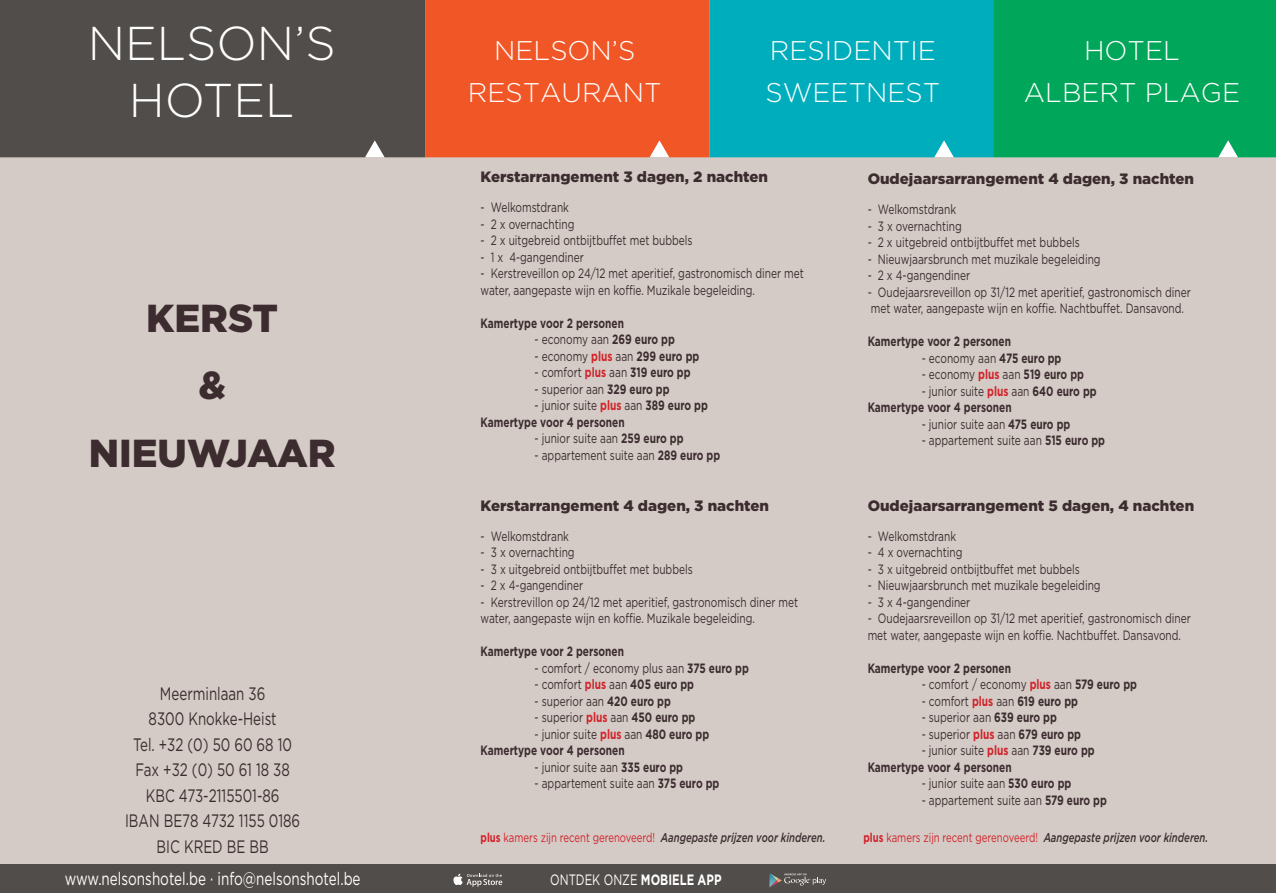
<style>
.page{position:relative;width:1276px;height:893px;background:#fff}
.page>*{position:absolute;margin:0;border:0;box-sizing:border-box;transform-origin:0 0}
.t1{font:300 47.4px/56.8px "Gotham";color:#fff;text-align:center}
.t2{font:900 39px/67.5px "Gotham";color:#3c2c2f;text-align:center}
.t3{font:300 27px/41.8px "Gotham";color:#fff;text-align:center}
.t4{font:18px/25.5px "Gotham";color:#3c2c2f;text-align:center;scale:.74 1}
.t5{font:18px "Gotham";color:#fff;scale:.75 1}
.t6{font:900 15px "Gotham";color:#3c2c2f}
.t7{font:15px "Gotham";color:#fff;scale:.75 1}
.t8{font:13.5px/16.5px "Gotham";color:#3c2c2f;scale:.75 1}
.t9{font:700 13.5px/16.5px "Gotham";color:#3c2c2f;scale:.75 1}
.t10{font:italic 500 12.75px "Gotham";color:#3c2c2f;scale:.75 1}
.s1{font-weight:700}
.s2{font-weight:700;color:#d1232a}
.s3{font-weight:400}
.s4{color:#d1232a}
.s5{font-weight:700;font-style:normal;color:#d1232a}
.s6{font-weight:400;font-style:normal;color:#d1232a}
</style>
<div class="page">
<div style="left:0;top:157px;width:1276px;height:736px;background:#d4cbc6"></div>
<div style="left:0;top:0;width:425px;height:157px;background:#514d4a"></div>
<svg style="left:425px;top:0;width:851px;height:157px;background:#518e6a"></svg>
<div style="left:0;top:865px;width:1276px;height:28px;background:#514d4a"></div>
<svg style="left:453px;top:874px;width:49px;height:13px"></svg>
<svg style="left:769px;top:873px;width:57px;height:14px"></svg>
<h1 class="t1" style="left:88px;top:14px;width:249px">NELSON’S<br>HOTEL</h1>
<h2 class="t2" style="left:89px;top:284px;width:248px">KERST<br>&amp;<br>NIEUWJAAR</h2>
<h3 class="t4" style="left:125px;top:680px;width:238px">Meerminlaan 36<br>8300 Knokke-Heist<br>Tel. +32 (0) 50 60 68 10<br>Fax +32 (0) 50 61 18 38<br>KBC 473-2115501-86<br>IBAN BE78 4732 1155 0186<br>BIC KRED BE BB</h3>
<h3 class="t3" style="left:468px;top:29px;width:195px">NELSON’S<br>RESTAURANT</h3>
<h3 class="t3" style="left:765px;top:29px;width:176px;text-align:left">RESIDENTIE<br>SWEETNEST</h3>
<h3 class="t3" style="left:1024px;top:29px;width:218px">HOTEL<br>ALBERT PLAGE</h3>
<p class="t6" style="left:480px;top:167px;width:289px">Kerstarrangement 3 dagen, 2 nachten</p>
<p class="t8" style="left:480px;top:199px;width:119px">- Welkomstdrank</p>
<p class="t8" style="left:480px;top:215px;width:127px">- 2 x overnachting</p>
<p class="t8" style="left:480px;top:232px;width:284px">- 2 x uitgebreid ontbijtbuffet met bubbels</p>
<p class="t8" style="left:480px;top:248px;width:139px">- 1 x 4-gangendiner</p>
<p class="t8" style="left:480px;top:265px;width:433px">- Kerstreveillon op 24/12 met aperitief, gastronomisch diner met water, aangepaste wijn en koffie. Muzikale begeleiding.</p>
<p class="t9" style="left:480px;top:315px;width:193px">Kamertype voor 2 personen</p>
<p class="t8" style="left:534px;top:331px;width:189px">- economy aan <span class="s1">269 euro pp</span></p>
<p class="t8" style="left:534px;top:347px;width:221px">- economy <span class="s2">plus</span> aan <span class="s1">299 euro pp</span></p>
<p class="t8" style="left:534px;top:364px;width:209px">- comfort <span class="s2">plus</span> aan <span class="s1">319 euro pp</span></p>
<p class="t8" style="left:534px;top:380px;width:181px">- superior aan <span class="s1">329 euro pp</span></p>
<p class="t9" style="left:480px;top:397px;width:305px;text-indent:54px"><span class="s3">- junior suite</span> <span class="s4">plus</span> <span class="s3">aan</span> 389 euro pp<br>Kamertype voor 4 personen</p>
<p class="t8" style="left:534px;top:430px;width:200px">- junior suite aan <span class="s1">259 euro pp</span></p>
<p class="t8" style="left:534px;top:446px;width:249px">- appartement suite aan <span class="s1">289 euro pp</span></p>
<p class="t6" style="left:480px;top:495px;width:290px">Kerstarrangement 4 dagen, 3 nachten</p>
<p class="t8" style="left:480px;top:527px;width:119px">- Welkomstdrank</p>
<p class="t8" style="left:480px;top:544px;width:127px">- 3 x overnachting</p>
<p class="t8" style="left:480px;top:560px;width:284px">- 3 x uitgebreid ontbijtbuffet met bubbels</p>
<p class="t8" style="left:480px;top:577px;width:138px">- 2 x 4-gangendiner</p>
<p class="t8" style="left:480px;top:593px;width:425px">- Kerstrevillon op 24/12 met aperitief, gastronomisch diner met water, aangepaste wijn en koffie. Muzikale begeleiding.</p>
<p class="t9" style="left:480px;top:643px;width:193px">Kamertype voor 2 personen</p>
<p class="t8" style="left:534px;top:659px;width:287px">- comfort / economy plus aan <span class="s1">375 euro pp</span></p>
<p class="t8" style="left:534px;top:676px;width:214px">- comfort <span class="s2">plus</span> aan <span class="s1">405 euro pp</span></p>
<p class="t8" style="left:534px;top:692px;width:183px">- superior aan <span class="s1">420 euro pp</span></p>
<p class="t8" style="left:534px;top:709px;width:216px">- superior <span class="s2">plus</span> aan <span class="s1">450 euro pp</span></p>
<p class="t9" style="left:480px;top:725px;width:306px;text-indent:54px"><span class="s3">- junior suite</span> <span class="s4">plus</span> <span class="s3">aan</span> 480 euro pp<br>Kamertype voor 4 personen</p>
<p class="t8" style="left:534px;top:758px;width:200px">- junior suite aan <span class="s1">335 euro pp</span></p>
<p class="t8" style="left:534px;top:775px;width:248px">- appartement suite aan <span class="s1">375 euro pp</span></p>
<p class="t6" style="left:867px;top:169px;width:328px">Oudejaarsarrangement 4 dagen, 3 nachten</p>
<p class="t8" style="left:867px;top:201px;width:119px">- Welkomstdrank</p>
<p class="t8" style="left:867px;top:217px;width:127px">- 3 x overnachting</p>
<p class="t8" style="left:867px;top:234px;width:284px">- 2 x uitgebreid ontbijtbuffet met bubbels</p>
<p class="t8" style="left:867px;top:250px;width:312px">- Nieuwjaarsbrunch met muzikale begeleiding</p>
<p class="t8" style="left:867px;top:267px;width:138px">- 2 x 4-gangendiner</p>
<p class="t8" style="left:867px;top:283px;width:432px">- Oudejaarsreveillon op 31/12 met aperitief, gastronomisch diner met water, aangepaste wijn en koffie. Nachtbuffet. Dansavond.</p>
<p class="t9" style="left:867px;top:333px;width:193px">Kamertype voor 2 personen</p>
<p class="t8" style="left:921px;top:349px;width:188px">- economy aan <span class="s1">475 euro pp</span></p>
<p class="t8" style="left:921px;top:366px;width:218px">- economy <span class="s2">plus</span> aan <span class="s1">519 euro pp</span></p>
<p class="t9" style="left:867px;top:383px;width:307px;text-indent:54px"><span class="s3">- junior suite</span> <span class="s4">plus</span> <span class="s3">aan</span> 640 euro pp<br>Kamertype voor 4 personen</p>
<p class="t8" style="left:921px;top:415px;width:200px">- junior suite aan <span class="s1">475 euro pp</span></p>
<p class="t8" style="left:921px;top:432px;width:246px">- appartement suite aan <span class="s1">515 euro pp</span></p>
<p class="t6" style="left:867px;top:495px;width:328px">Oudejaarsarrangement 5 dagen, 4 nachten</p>
<p class="t8" style="left:867px;top:527px;width:119px">- Welkomstdrank</p>
<p class="t8" style="left:867px;top:544px;width:128px">- 4 x overnachting</p>
<p class="t8" style="left:867px;top:560px;width:284px">- 3 x uitgebreid ontbijtbuffet met bubbels</p>
<p class="t8" style="left:867px;top:577px;width:312px">- Nieuwjaarsbrunch met muzikale begeleiding</p>
<p class="t8" style="left:867px;top:593px;width:138px">- 3 x 4-gangendiner</p>
<p class="t8" style="left:867px;top:610px;width:432px">- Oudejaarsreveillon op 31/12 met aperitief, gastronomisch diner met water, aangepaste wijn en koffie. Nachtbuffet. Dansavond.</p>
<p class="t9" style="left:867px;top:660px;width:193px">Kamertype voor 2 personen</p>
<p class="t8" style="left:921px;top:676px;width:288px">- comfort / economy <span class="s2">plus</span> aan <span class="s1">579 euro pp</span></p>
<p class="t8" style="left:921px;top:692px;width:210px">- comfort <span class="s2">plus</span> aan <span class="s1">619 euro pp</span></p>
<p class="t8" style="left:921px;top:709px;width:182px">- superior aan <span class="s1">639 euro pp</span></p>
<p class="t8" style="left:921px;top:725px;width:214px">- superior <span class="s2">plus</span> aan <span class="s1">679 euro pp</span></p>
<p class="t9" style="left:867px;top:742px;width:304px;text-indent:54px"><span class="s3">- junior suite</span> <span class="s4">plus</span> <span class="s3">aan</span> 739 euro pp<br>Kamertype voor 4 personen</p>
<p class="t8" style="left:921px;top:775px;width:201px">- junior suite aan <span class="s1">530 euro pp</span></p>
<p class="t8" style="left:921px;top:791px;width:248px">- appartement suite aan <span class="s1">579 euro pp</span></p>
<p class="t10" style="left:480px;top:829px;width:461px"><span class="s5">plus</span> <span class="s6">kamers zijn recent gerenoveerd!</span> Aangepaste prijzen voor kinderen.</p>
<p class="t10" style="left:863px;top:829px;width:461px"><span class="s5">plus</span> <span class="s6">kamers zijn recent gerenoveerd!</span> Aangepaste prijzen voor kinderen.</p>
<h3 class="t5" style="left:65px;top:867px;width:396px">www.nelsonshotel.be · info@nelsonshotel.be</h3>
<p class="t7" style="left:550px;top:870px;width:230px">ONTDEK ONZE <span class="s1">MOBIELE APP</span></p>
</div>
